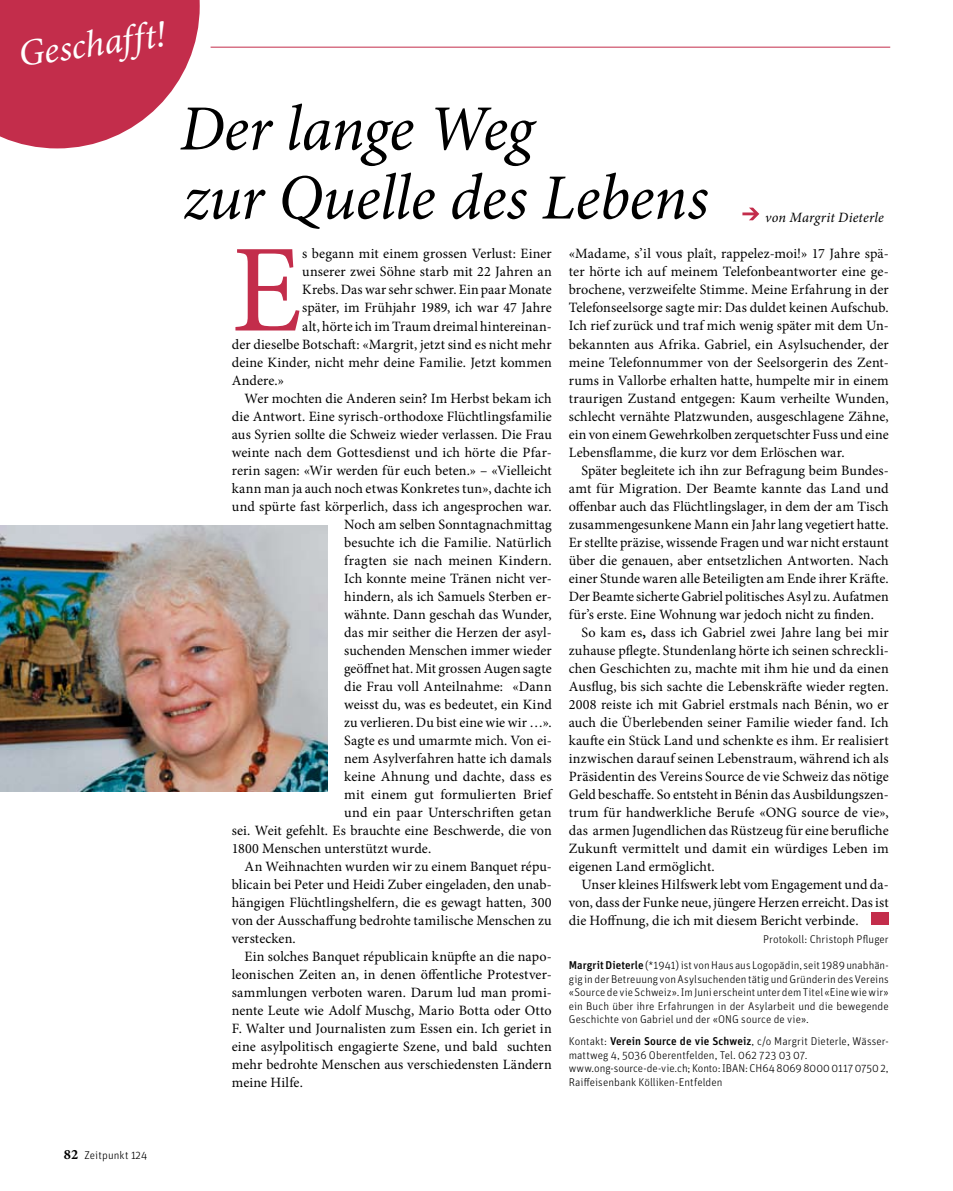
<style>
.page{position:relative;width:953px;height:1191px;background:#fff}
.page>*{position:absolute;margin:0;border:0;box-sizing:border-box;transform-origin:0 0}
.t1{font:124.95px "Minion Pro";color:#c32d4b}
.t2{font:italic 64.5px/69px "Minion Pro";letter-spacing:-.005em;color:#000}
.t3{font:italic 37.5px "Minion Pro";color:#fff}
.t4{font:14.25px/18px "Minion Pro";letter-spacing:.005em;color:#000;text-align:justify}
.t5{font:italic 14.25px "Minion Pro";letter-spacing:.01em;color:#000}
.t6{font:300 11.25px/13.5px "Unit OT";letter-spacing:.005em;color:#000;text-align:justify}
.s1{font-weight:700}
.s2{font-weight:500}
.s3{font-family:"Minion Pro";font-weight:700;font-size:14.25px}
</style>
<div class="page">
<hr style="left:210px;top:47px;width:680px;height:1px;background:#c32d4b">
<svg style="left:0;top:0;width:200px;height:148px;background:#cc4d66"></svg>
<svg style="left:742px;top:208px;width:17px;height:12px"></svg>
<div style="left:871px;top:912px;width:17px;height:12px;background:#c32d4b"></div>
<img style="left:0;top:525px;width:327px;height:266px">
<h3 class="t3" style="left:15px;top:29px;width:149px;rotate:-8deg">Geschafft!</h3>
<h2 class="t2" style="left:180px;top:94px;width:530px">Der lange Weg<br>zur Quelle des Lebens</h2>
<p class="t5" style="left:765px;top:207px;width:120px">von Margrit Dieterle</p>
<h1 class="t1" style="left:232px;top:207px;width:72px">E</h1>
<p class="t4" style="left:302px;top:245px;width:251px">s begann mit einem grossen Verlust: Einer</p>
<p class="t4" style="left:302px;top:263px;width:251px">unserer zwei Söhne starb mit 22 Jahren an</p>
<p class="t4" style="left:302px;top:281px;width:251px">Krebs. Das war sehr schwer. Ein paar Monate</p>
<p class="t4" style="left:302px;top:299px;width:251px">später, im Frühjahr 1989, ich war 47 Jahre</p>
<p class="t4" style="left:302px;top:317px;width:251px">alt, hörte ich im Traum dreimal hintereinan-</p>
<p class="t4" style="left:232px;top:335px;width:321px">der dieselbe Botschaft: «Margrit, jetzt sind es nicht mehr</p>
<p class="t4" style="left:232px;top:353px;width:321px">deine Kinder, nicht mehr deine Familie. Jetzt kommen</p>
<p class="t4" style="left:232px;top:371px;width:54px">Andere.»</p>
<p class="t4" style="left:244px;top:389px;width:308px">Wer mochten die Anderen sein? Im Herbst bekam ich</p>
<p class="t4" style="left:232px;top:407px;width:321px">die Antwort. Eine syrisch-orthodoxe Flüchtlingsfamilie</p>
<p class="t4" style="left:232px;top:425px;width:321px">aus Syrien sollte die Schweiz wieder verlassen. Die Frau</p>
<p class="t4" style="left:232px;top:443px;width:321px">weinte nach dem Gottesdienst und ich hörte die Pfar-</p>
<p class="t4" style="left:232px;top:461px;width:321px">rerin sagen: «Wir werden für euch beten.» – «Vielleicht</p>
<p class="t4" style="left:232px;top:479px;width:321px">kann man ja auch noch etwas Konkretes tun», dachte ich</p>
<p class="t4" style="left:232px;top:497px;width:321px">und spürte fast körperlich, dass ich angesprochen war.</p>
<p class="t4" style="left:344px;top:515px;width:209px">Noch am selben Sonntagnachmittag</p>
<p class="t4" style="left:344px;top:533px;width:209px">besuchte ich die Familie. Natürlich</p>
<p class="t4" style="left:344px;top:551px;width:209px">fragten sie nach meinen Kindern.</p>
<p class="t4" style="left:344px;top:569px;width:209px">Ich konnte meine Tränen nicht ver-</p>
<p class="t4" style="left:344px;top:587px;width:209px">hindern, als ich Samuels Sterben er-</p>
<p class="t4" style="left:344px;top:605px;width:209px">wähnte. Dann geschah das Wunder,</p>
<p class="t4" style="left:344px;top:623px;width:209px">das mir seither die Herzen der asyl-</p>
<p class="t4" style="left:344px;top:641px;width:209px">suchenden Menschen immer wieder</p>
<p class="t4" style="left:344px;top:659px;width:209px">geöffnet hat. Mit grossen Augen sagte</p>
<p class="t4" style="left:344px;top:677px;width:209px">die Frau voll Anteilnahme: «Dann</p>
<p class="t4" style="left:344px;top:695px;width:209px">weisst du, was es bedeutet, ein Kind</p>
<p class="t4" style="left:344px;top:713px;width:209px">zu verlieren. Du bist eine wie wir …».</p>
<p class="t4" style="left:344px;top:731px;width:209px">Sagte es und umarmte mich. Von ei-</p>
<p class="t4" style="left:344px;top:749px;width:209px">nem Asylverfahren hatte ich damals</p>
<p class="t4" style="left:344px;top:767px;width:209px">keine Ahnung und dachte, dass es</p>
<p class="t4" style="left:344px;top:785px;width:209px">mit einem gut formulierten Brief</p>
<p class="t4" style="left:344px;top:803px;width:209px">und ein paar Unterschriften getan</p>
<p class="t4" style="left:232px;top:821px;width:321px">sei. Weit gefehlt. Es brauchte eine Beschwerde, die von</p>
<p class="t4" style="left:232px;top:839px;width:201px">1800 Menschen unterstützt wurde.</p>
<p class="t4" style="left:244px;top:857px;width:308px">An Weihnachten wurden wir zu einem Banquet répu-</p>
<p class="t4" style="left:232px;top:875px;width:321px">blicain bei Peter und Heidi Zuber eingeladen, den unab-</p>
<p class="t4" style="left:232px;top:893px;width:321px">hängigen Flüchtlingshelfern, die es gewagt hatten, 300</p>
<p class="t4" style="left:232px;top:911px;width:321px">von der Ausschaffung bedrohte tamilische Menschen zu</p>
<p class="t4" style="left:232px;top:929px;width:65px">verstecken.</p>
<p class="t4" style="left:244px;top:947px;width:308px">Ein solches Banquet républicain knüpfte an die napo-</p>
<p class="t4" style="left:232px;top:965px;width:321px">leonischen Zeiten an, in denen öffentliche Protestver-</p>
<p class="t4" style="left:232px;top:983px;width:321px">sammlungen verboten waren. Darum lud man promi-</p>
<p class="t4" style="left:232px;top:1001px;width:321px">nente Leute wie Adolf Muschg, Mario Botta oder Otto</p>
<p class="t4" style="left:232px;top:1019px;width:321px">F. Walter und Journalisten zum Essen ein. Ich geriet in</p>
<p class="t4" style="left:232px;top:1037px;width:321px">eine asylpolitisch engagierte Szene, und bald suchten</p>
<p class="t4" style="left:232px;top:1055px;width:321px">mehr bedrohte Menschen aus verschiedensten Ländern</p>
<p class="t4" style="left:232px;top:1073px;width:73px">meine Hilfe.</p>
<p class="t4" style="left:568px;top:245px;width:321px">«Madame, s’il vous plaît, rappelez-moi!» 17 Jahre spä&shy;ter hörte ich auf meinem Telefonbeantworter eine ge&shy;brochene, verzweifelte Stimme. Meine Erfahrung in der Telefonseelsorge sagte mir: Das duldet keinen Aufschub.<br>Ich rief zurück und traf mich wenig später mit dem Un&shy;bekannten aus Afrika. Gabriel, ein Asylsuchender, der meine Telefonnummer von der Seelsorgerin des Zent&shy;rums in Vallorbe erhalten hatte, humpelte mir in einem traurigen Zustand entgegen: Kaum verheilte Wunden, schlecht vernähte Platzwunden, ausgeschlagene Zähne, ein von einem Gewehrkolben zerquetschter Fuss und eine Lebensflamme, die kurz vor dem Erlöschen war.</p>
<p class="t4" style="left:568px;top:461px;width:321px;text-indent:13px">Später begleitete ich ihn zur Befragung beim Bundes&shy;amt für Migration. Der Beamte kannte das Land und offenbar auch das Flüchtlingslager, in dem der am Tisch zusammengesunkene Mann ein Jahr lang vegetiert hatte.<br>Er stellte präzise, wissende Fragen und war nicht erstaunt über die genauen, aber entsetzlichen Antworten. Nach einer Stunde waren alle Beteiligten am Ende ihrer Kräfte.<br>Der Beamte sicherte Gabriel politisches Asyl zu. Aufatmen für’s erste. Eine Wohnung war jedoch nicht zu finden.</p>
<p class="t4" style="left:568px;top:623px;width:321px;text-indent:13px">So kam es<span class="s1">,</span> dass ich Gabriel zwei Jahre lang bei mir zuhause pflegte. Stundenlang hörte ich seinen schreckli&shy;chen Geschichten zu, machte mit ihm hie und da einen Ausflug, bis sich sachte die Lebenskräfte wieder regten.<br>2008 reiste ich mit Gabriel erstmals nach Bénin, wo er auch die Überlebenden seiner Familie wieder fand. Ich kaufte ein Stück Land und schenkte es ihm. Er realisiert inzwischen darauf seinen Lebenstraum, während ich als Präsidentin des Vereins Source de vie Schweiz das nötige Geld beschaffe. So entsteht in Bénin das Ausbildungszen&shy;trum für handwerkliche Berufe «ONG source de vie», das armen Jugendlichen das Rüstzeug für eine berufliche Zukunft vermittelt und damit ein würdiges Leben im eigenen Land ermöglicht.</p>
<p class="t4" style="left:568px;top:875px;width:321px;text-indent:13px">Unser kleines Hilfswerk lebt vom Engagement und da&shy;von, dass der Funke neue, jüngere Herzen erreicht. Das ist die Hoffnung, die ich mit diesem Bericht verbinde.</p>
<p class="t6" style="left:763px;top:932px;width:127px">Protokoll: Christoph Pfluger</p>
<p class="t6" style="left:568px;top:958px;width:321px"><span class="s2">Margrit Dieterle</span> (*1941) ist von Haus aus Logopädin, seit 1989 unabhän&shy;gig in der Betreuung von Asylsuchenden tätig und Gründerin des Vereins «Source de vie Schweiz». Im Juni erscheint unter dem Titel «Eine wie wir» ein Buch über ihre Erfahrungen in der Asylarbeit und die bewegende Geschichte von Gabriel und der «ONG source de vie».</p>
<p class="t6" style="left:568px;top:1034px;width:321px;text-align:left">Kontakt: <span class="s2">Verein Source de vie Schweiz</span>, c/o Margrit Dieterle, Wässer&shy;mattweg 4, 5036 Oberentfelden, Tel. 062 723 03 07. www.ong-source-de-vie.ch; Konto: IBAN: CH64 8069 8000 0117 0750 2, Raiffeisenbank Kölliken-Entfelden</p>
<p class="t6" style="left:64px;top:1148px;width:85px"><span class="s3">82</span> Zeitpunkt 124</p>
</div>
